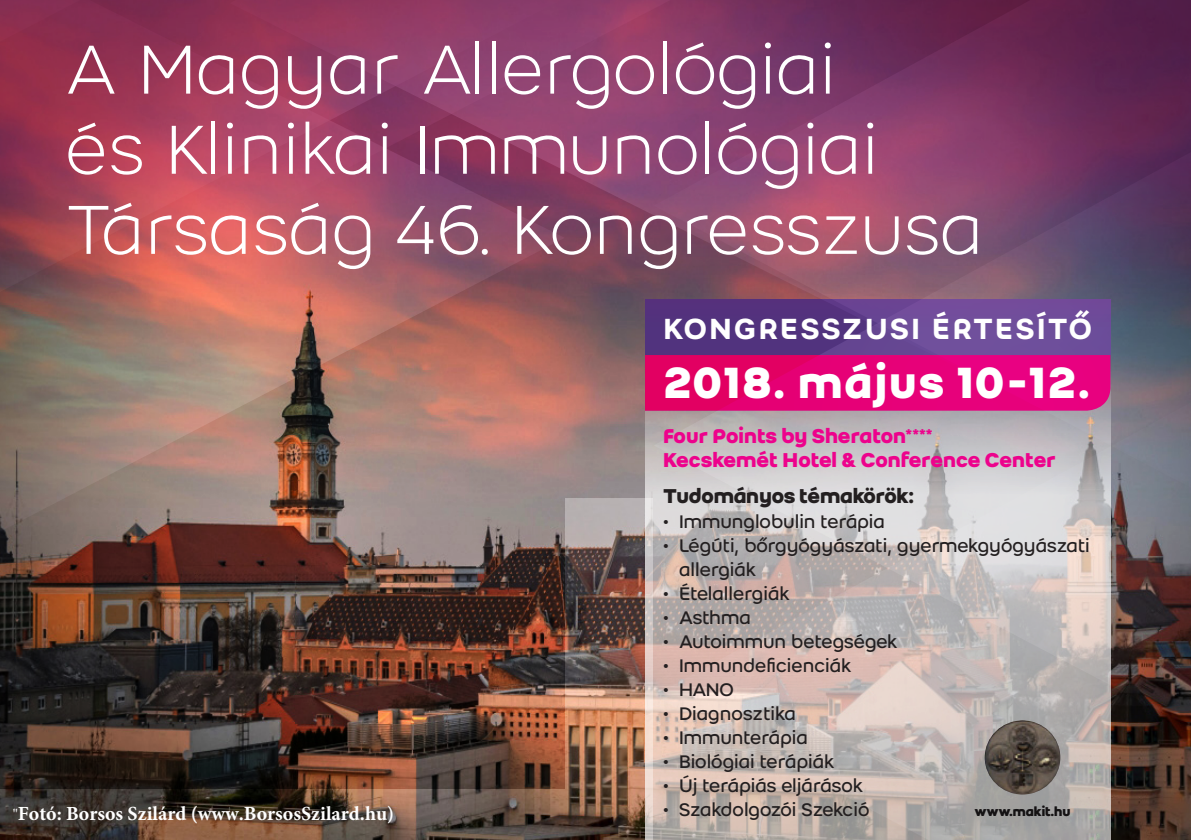
<style>
.page{position:relative;width:1191px;height:840px;background:#fff}
.page>*{position:absolute;margin:0;border:0;box-sizing:border-box;transform-origin:0 0}
.t1{font:300 76px/80px "Weber";color:#fff}
.t2{font:700 48px "Weber";letter-spacing:.04em;color:#fff}
.t3{font:500 32px "Weber";letter-spacing:.08em;color:#fff}
.t4{font:700 22px "Weber";color:#ed028c}
.t5{font:700 22px "Weber";letter-spacing:-.01em;color:#231f20}
.t6{font:20px "Weber";color:#231f20}
.t7{font:700 20px "Minion Pro";color:#fff}
.t8{font:700 14px "Weber";color:#231f20}
.s1{font-weight:400;font-size:16px}
</style>
<div class="page">
<img style="left:0;top:496px;width:645px;height:343px">
<svg style="left:654px;top:699px;width:537px;height:140px;background:#a79a94"></svg>
<svg style="left:654px;top:496px;width:537px;height:203px;background:#b8adaa"></svg>
<img style="left:0;top:349px;width:564px;height:438px">
<svg style="left:0;top:0;width:230px;height:349px;background:#a14756"></svg>
<img style="left:230px;top:0;width:961px;height:496px">
<p class="t1" style="left:66px;top:30px;width:814px">A Magyar Allergológiai és Klinikai Immunológiai</p>
<p class="t1" style="left:66px;top:190px;width:919px">Társaság 46. Kongresszusa</p>
<p class="t3" style="left:663px;top:309px;width:430px">KONGRESSZUSI ÉRTESÍTŐ</p>
<p class="t2" style="left:663px;top:353px;width:428px">2018. május 10-12.</p>
<p class="t4" style="left:663px;top:422px;width:271px">Four Points by Sheraton****</p>
<p class="t4" style="left:663px;top:446px;width:394px">Kecskemét Hotel &amp; Conference Center</p>
<p class="t5" style="left:663px;top:482px;width:252px">Tudományos témakörök:</p>
<p class="t6" style="left:663px;top:509px;width:223px">• Immunglobulin terápia</p>
<p class="t6" style="left:663px;top:533px;width:428px">• Légúti, bőrgyógyászati, gyermekgyógyászati</p>
<p class="t6" style="left:679px;top:557px;width:79px">allergiák</p>
<p class="t6" style="left:663px;top:581px;width:128px">• Ételallergiák</p>
<p class="t6" style="left:663px;top:605px;width:89px">• Asthma</p>
<p class="t6" style="left:663px;top:629px;width:236px">• Autoimmun betegségek</p>
<p class="t6" style="left:663px;top:653px;width:190px">• Immundeficienciák</p>
<p class="t6" style="left:663px;top:677px;width:72px">• HANO</p>
<p class="t6" style="left:663px;top:701px;width:134px">• Diagnosztika</p>
<p class="t6" style="left:663px;top:725px;width:146px">• Immunterápia</p>
<p class="t6" style="left:663px;top:749px;width:173px">• Biológiai terápiák</p>
<p class="t6" style="left:663px;top:773px;width:201px">• Új terápiás eljárások</p>
<p class="t7" style="left:13px;top:798px;width:383px"><span class="s1">"</span>Fotó: Borsos Szilárd (www.BorsosSzilard.hu)</p>
<p class="t6" style="left:663px;top:797px;width:208px">• Szakdolgozói Szekció</p>
<p class="t8" style="left:974px;top:802px;width:97px">www.makit.hu</p>
</div>
